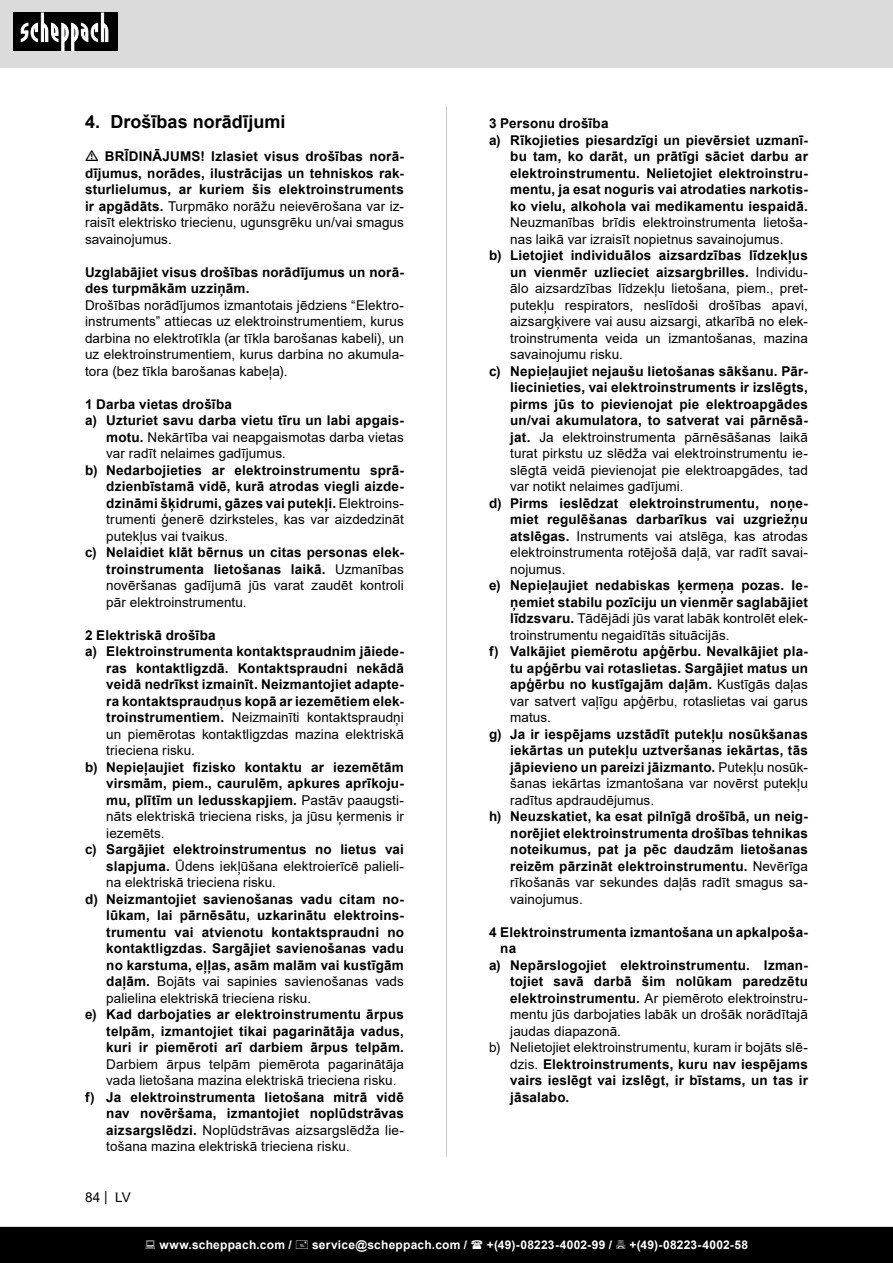
<style>
.page{position:relative;width:893px;height:1263px;background:#fff}
.page>*{position:absolute;margin:0;border:0;box-sizing:border-box;transform-origin:0 0}
.t1{font:700 18px "Arial";color:#000}
.t2{font:700 13.5px/16.5px "Arial";letter-spacing:.015em;color:#000;text-align:justify}
.t3{font:13.5px/16.5px "Arial";letter-spacing:.005em;color:#000;text-align:justify}
.t4{font:700 12px "Arial";letter-spacing:.02em;color:#fff}
.s1{font-weight:400}
.s2{font-weight:700}
</style>
<div class="page">
<div style="left:0;top:0;width:893px;height:67px;background:#dbdbdb"></div>
<div style="left:13px;top:13px;width:105px;height:38px;background:#000"></div>
<svg style="left:21px;top:13px;width:87px;height:38px"></svg>
<hr style="left:446px;top:106px;width:1px;height:1051px;background:#c7c7c7">
<div style="left:0;top:1227px;width:893px;height:36px;background:#000"></div>
<p class="t1" style="left:85px;top:109px;width:202px">4. Drošības norādījumi</p>
<p class="t2" style="left:85px;top:148px;width:320px;text-indent:20px">BRĪDINĀJUMS! Izlasiet visus drošības norā&shy;dījumus, norādes, ilustrācijas un tehniskos rak&shy;sturlielumus, ar kuriem šis elektroinstruments ir apgādāts. <span class="s1">Turpmāko norāžu neievērošana var iz&shy;raisīt elektrisko triecienu, ugunsgrēku un/vai smagus savainojumus.</span></p>
<p class="t2" style="left:85px;top:264px;width:320px">Uzglabājiet visus drošības norādījumus un norā&shy;des turpmākām uzziņām.</p>
<p class="t3" style="left:85px;top:297px;width:320px">Drošības norādījumos izmantotais jēdziens “Elektro&shy;instruments” attiecas uz elektroinstrumentiem, kurus darbina no elektrotīkla (ar tīkla barošanas kabeli), un uz elektroinstrumentiem, kurus darbina no akumula&shy;tora (bez tīkla barošanas kabeļa).</p>
<p class="t2" style="left:85px;top:396px;width:148px">1 Darba vietas drošība</p>
<p class="t3" style="left:106px;top:412px;width:299px;text-indent:-21px"><span class="s2">a) Uzturiet savu darba vietu tīru un labi apgais&shy;motu.</span> Nekārtība vai neapgaismotas darba vietas var radīt nelaimes gadījumus.</p>
<p class="t2" style="left:106px;top:462px;width:299px;text-indent:-21px">b) Nedarbojieties ar elektroinstrumentu sprā&shy;dzienbīstamā vidē, kurā atrodas viegli aizde&shy;dzināmi šķidrumi, gāzes vai putekļi. <span class="s1">Elektroins&shy;trumenti ģenerē dzirksteles, kas var aizdedzināt putekļus vai tvaikus.</span></p>
<p class="t2" style="left:106px;top:544px;width:299px;text-indent:-21px">c) Nelaidiet klāt bērnus un citas personas elek&shy;troinstrumenta lietošanas laikā. <span class="s1">Uzmanības novēršanas gadījumā jūs varat zaudēt kontroli pār elektroinstrumentu.</span></p>
<p class="t2" style="left:85px;top:627px;width:132px">2 Elektriskā drošība</p>
<p class="t2" style="left:106px;top:643px;width:299px;text-indent:-21px">a) Elektroinstrumenta kontaktspraudnim jāiede&shy;ras kontaktligzdā. Kontaktspraudni nekādā veidā nedrīkst izmainīt. Neizmantojiet adapte&shy;ra kontaktspraudņus kopā ar iezemētiem elek&shy;troinstrumentiem. <span class="s1">Neizmainīti kontaktspraudņi un piemērotas kontaktligzdas mazina elektriskā trieciena risku.</span></p>
<p class="t2" style="left:106px;top:759px;width:299px;text-indent:-21px">b) Nepieļaujiet fizisko kontaktu ar iezemētām virsmām, piem., caurulēm, apkures aprīkoju&shy;mu, plītīm un ledusskapjiem. <span class="s1">Pastāv paaugsti&shy;nāts elektriskā trieciena risks, ja jūsu ķermenis ir iezemēts.</span></p>
<p class="t3" style="left:106px;top:841px;width:299px;text-indent:-21px"><span class="s2">c) Sargājiet elektroinstrumentus no lietus vai slapjuma.</span> Ūdens iekļūšana elektroierīcē palieli&shy;na elektriskā trieciena risku.</p>
<p class="t2" style="left:106px;top:891px;width:299px;text-indent:-21px">d) Neizmantojiet savienošanas vadu citam no&shy;lūkam, lai pārnēsātu, uzkarinātu elektroins&shy;trumentu vai atvienotu kontaktspraudni no kontaktligzdas. Sargājiet savienošanas vadu no karstuma, eļļas, asām malām vai kustīgām daļām. <span class="s1">Bojāts vai sapinies savienošanas vads palielina elektriskā trieciena risku.</span></p>
<p class="t2" style="left:106px;top:1006px;width:299px;text-indent:-21px">e) Kad darbojaties ar elektroinstrumentu ārpus telpām, izmantojiet tikai pagarinātāja vadus, kuri ir piemēroti arī darbiem ārpus telpām.<br><span class="s1">Darbiem ārpus telpām piemērota pagarinātāja vada lietošana mazina elektriskā trieciena risku.</span></p>
<p class="t2" style="left:106px;top:1089px;width:299px;text-indent:-21px">f) Ja elektroinstrumenta lietošana mitrā vidē nav novēršama, izmantojiet noplūdstrāvas aizsargslēdzi. <span class="s1">Noplūdstrāvas aizsargslēdža lie&shy;tošana mazina elektriskā trieciena risku.</span></p>
<p class="t3" style="left:85px;top:1189px;width:47px">84 | LV</p>
<p class="t2" style="left:489px;top:115px;width:121px">3 Personu drošība</p>
<p class="t2" style="left:510px;top:132px;width:299px;text-indent:-21px">a) Rīkojieties piesardzīgi un pievērsiet uzmanī&shy;bu tam, ko darāt, un prātīgi sāciet darbu ar elektroinstrumentu. Nelietojiet elektroinstru&shy;mentu, ja esat noguris vai atrodaties narkotis&shy;ko vielu, alkohola vai medikamentu iespaidā.<br><span class="s1">Neuzmanības brīdis elektroinstrumenta lietoša&shy;nas laikā var izraisīt nopietnus savainojumus.</span></p>
<p class="t3" style="left:510px;top:247px;width:299px;text-indent:-21px"><span class="s2">b) Lietojiet individuālos aizsardzības līdzekļus un vienmēr uzlieciet aizsargbrilles.</span> Individu&shy;ālo aizsardzības līdzekļu lietošana, piem., pret&shy;putekļu respirators, neslīdoši drošības apavi, aizsargķivere vai ausu aizsargi, atkarībā no elek&shy;troinstrumenta veida un izmantošanas, mazina savainojumu risku.</p>
<p class="t2" style="left:510px;top:363px;width:299px;text-indent:-21px">c) Nepieļaujiet nejaušu lietošanas sākšanu. Pār&shy;liecinieties, vai elektroinstruments ir izslēgts, pirms jūs to pievienojat pie elektroapgādes un/vai akumulatora, to satverat vai pārnēsā&shy;jat. <span class="s1">Ja elektroinstrumenta pārnēsāšanas laikā turat pirkstu uz slēdža vai elektroinstrumentu ie&shy;slēgtā veidā pievienojat pie elektroapgādes, tad var notikt nelaimes gadījumi.</span></p>
<p class="t2" style="left:510px;top:495px;width:299px;text-indent:-21px">d) Pirms ieslēdzat elektroinstrumentu, noņe&shy;miet regulēšanas darbarīkus vai uzgriežņu atslēgas. <span class="s1">Instruments vai atslēga, kas atrodas elektroinstrumenta rotējošā daļā, var radīt savai&shy;nojumus.</span></p>
<p class="t2" style="left:510px;top:577px;width:299px;text-indent:-21px">e) Nepieļaujiet nedabiskas ķermeņa pozas. Ie&shy;ņemiet stabilu pozīciju un vienmēr saglabājiet līdzsvaru. <span class="s1">Tādējādi jūs varat labāk kontrolēt elek&shy;troinstrumentu negaidītās situācijās.</span></p>
<p class="t2" style="left:510px;top:643px;width:299px;text-indent:-21px">f) Valkājiet piemērotu apģērbu. Nevalkājiet pla&shy;tu apģērbu vai rotaslietas. Sargājiet matus un apģērbu no kustīgajām daļām. <span class="s1">Kustīgās daļas var satvert vaļīgu apģērbu, rotaslietas vai garus matus.</span></p>
<p class="t2" style="left:510px;top:726px;width:299px;text-indent:-21px">g) Ja ir iespējams uzstādīt putekļu nosūkšanas iekārtas un putekļu uztveršanas iekārtas, tās jāpievieno un pareizi jāizmanto. <span class="s1">Putekļu nosūk&shy;šanas iekārtas izmantošana var novērst putekļu radītus apdraudējumus.</span></p>
<p class="t2" style="left:510px;top:808px;width:299px;text-indent:-21px">h) Neuzskatiet, ka esat pilnīgā drošībā, un neig&shy;norējiet elektroinstrumenta drošības tehnikas noteikumus, pat ja pēc daudzām lietošanas reizēm pārzināt elektroinstrumentu. <span class="s1">Nevērīga rīkošanās var sekundes daļās radīt smagus sa&shy;vainojumus.</span></p>
<p class="t2" style="left:500px;top:924px;width:309px;text-indent:-11px">4 Elektroinstrumenta izmantošana un apkalpoša&shy;na</p>
<p class="t2" style="left:510px;top:957px;width:299px;text-indent:-21px">a) Nepārslogojiet elektroinstrumentu. Izman&shy;tojiet savā darbā šim nolūkam paredzētu elektroinstrumentu. <span class="s1">Ar piemēroto elektroinstru&shy;mentu jūs darbojaties labāk un drošāk norādītajā jaudas diapazonā.</span></p>
<p class="t2" style="left:510px;top:1039px;width:299px;text-indent:-21px"><span class="s1">b) Nelietojiet elektroinstrumentu, kuram ir bojāts slē&shy;dzis.</span> Elektroinstruments, kuru nav iespējams vairs ieslēgt vai izslēgt, ir bīstams, un tas ir jāsalabo.</p>
<p class="t4" style="left:159px;top:1236px;width:134px">www.scheppach.com /</p>
<p class="t4" style="left:312px;top:1236px;width:157px">service@scheppach.com /</p>
<p class="t4" style="left:487px;top:1236px;width:127px">+(49)-08223-4002-99 /</p>
<p class="t4" style="left:629px;top:1236px;width:120px">+(49)-08223-4002-58</p>
</div>
